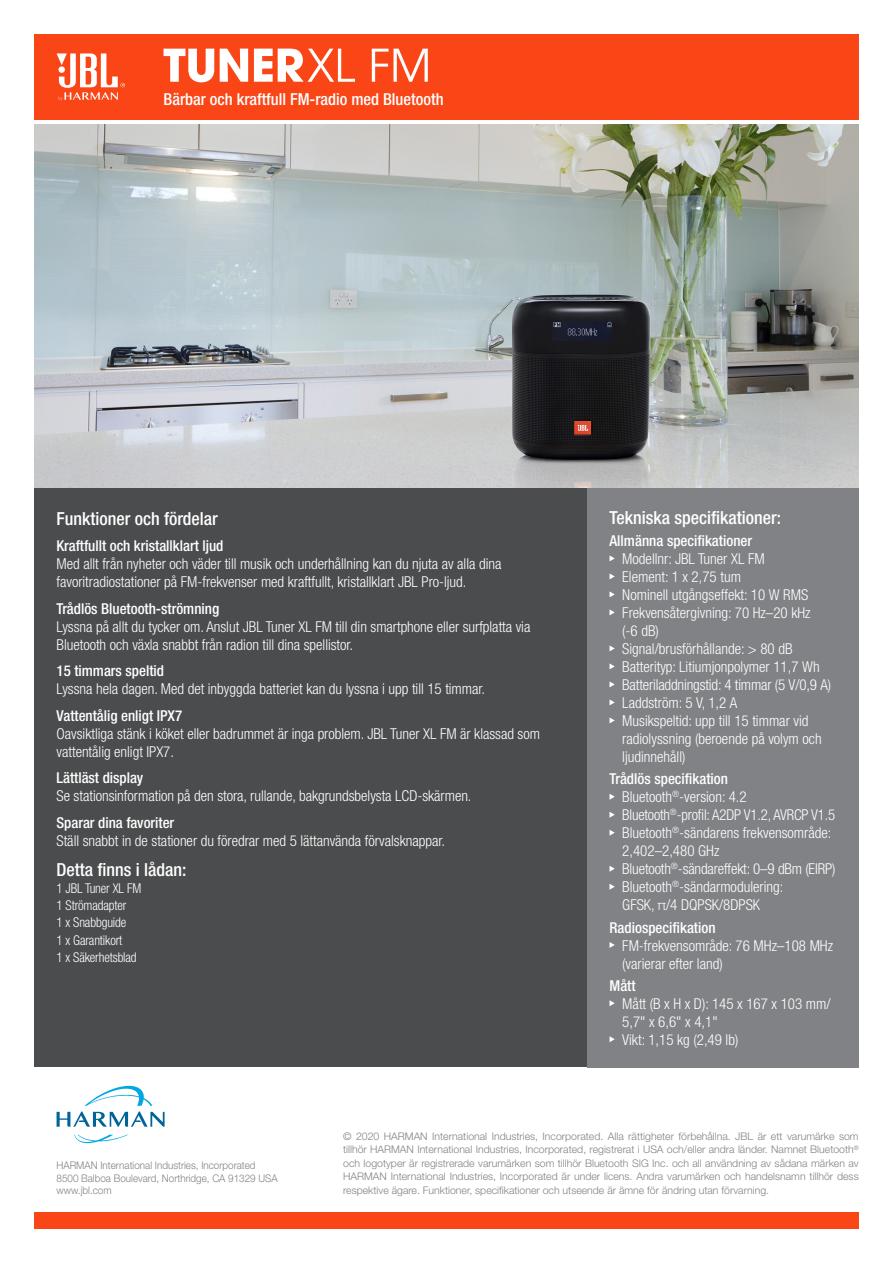
<style>
.page{position:relative;width:893px;height:1263px;background:#fff}
.page>*{position:absolute;margin:0;border:0;box-sizing:border-box;transform-origin:0 0}
.t1{font:500 condensed 18px "Helvetica Neue LT Pro";color:#fff}
.t2{font:500 condensed 16.5px "Helvetica Neue LT Pro";color:#fff}
.t3{font:300 condensed 15px/18px "Helvetica Neue LT Pro";color:#fff}
.t4{font:500 condensed 15px "Helvetica Neue LT Pro";color:#fff}
.t5{font:300 condensed 13.5px "Helvetica Neue LT Pro";letter-spacing:-.01em;color:#fff;scale:.96 1}
.t6{font:300 10.5px/13.5px "Helvetica Neue LT Pro";color:#808285;text-align:justify}
.t7{font:300 10.5px "Helvetica Neue LT Pro";color:#808285;scale:.94 1}
</style>
<div class="page">
<img style="left:34px;top:125px;width:825px;height:363px">
<div style="left:34px;top:1213px;width:825px;height:16px;background:#fa4616"></div>
<svg style="left:74px;top:1135px;width:54px;height:8px"></svg>
<svg style="left:57px;top:1085px;width:108px;height:42px"></svg>
<div style="left:34px;top:34px;width:825px;height:85px;background:#fa4616"></div>
<svg style="left:57px;top:53px;width:68px;height:48px"></svg>
<svg style="left:220px;top:49px;width:28px;height:33px"></svg>
<svg style="left:163px;top:49px;width:51px;height:33px"></svg>
<svg style="left:254px;top:49px;width:101px;height:33px"></svg>
<svg style="left:372px;top:49px;width:56px;height:33px"></svg>
<div style="left:34px;top:488px;width:553px;height:579px;background:#4b4c4d"></div>
<div style="left:587px;top:488px;width:272px;height:579px;background:#808285"></div>
<svg style="left:609px;top:555px;width:6px;height:6px"></svg>
<svg style="left:609px;top:573px;width:6px;height:6px"></svg>
<svg style="left:609px;top:591px;width:6px;height:6px"></svg>
<svg style="left:609px;top:609px;width:6px;height:6px"></svg>
<svg style="left:609px;top:645px;width:6px;height:6px"></svg>
<svg style="left:609px;top:663px;width:6px;height:6px"></svg>
<svg style="left:609px;top:681px;width:6px;height:6px"></svg>
<svg style="left:609px;top:699px;width:6px;height:6px"></svg>
<svg style="left:609px;top:717px;width:6px;height:6px"></svg>
<svg style="left:609px;top:794px;width:6px;height:6px"></svg>
<svg style="left:609px;top:812px;width:6px;height:6px"></svg>
<svg style="left:609px;top:830px;width:6px;height:6px"></svg>
<svg style="left:609px;top:866px;width:6px;height:6px"></svg>
<svg style="left:609px;top:884px;width:6px;height:6px"></svg>
<svg style="left:609px;top:942px;width:6px;height:6px"></svg>
<svg style="left:609px;top:1000px;width:6px;height:6px"></svg>
<svg style="left:609px;top:1036px;width:6px;height:6px"></svg>
<p class="t2" style="left:163px;top:89px;width:282px">Bärbar och kraftfull FM-radio med Bluetooth</p>
<p class="t1" style="left:57px;top:508px;width:163px">Funktioner och fördelar</p>
<p class="t4" style="left:57px;top:537px;width:168px">Kraftfullt och kristallklart ljud</p>
<p class="t3" style="left:57px;top:555px;width:446px">Med allt från nyheter och väder till musik och underhållning kan du njuta av alla dina favoritradiostationer på FM-frekvenser med kraftfullt, kristallklart JBL Pro-ljud.</p>
<p class="t4" style="left:57px;top:600px;width:164px">Trådlös Bluetooth-strömning</p>
<p class="t3" style="left:57px;top:617px;width:475px">Lyssna på allt du tycker om. Anslut JBL Tuner XL FM till din smartphone eller surfplatta via<br>Bluetooth och växla snabbt från radion till dina spellistor.</p>
<p class="t4" style="left:57px;top:662px;width:109px">15 timmars speltid</p>
<p class="t3" style="left:57px;top:680px;width:430px">Lyssna hela dagen. Med det inbyggda batteriet kan du lyssna i upp till 15 timmar.</p>
<p class="t4" style="left:57px;top:707px;width:127px">Vattentålig enligt IPX7</p>
<p class="t3" style="left:57px;top:724px;width:485px">Oavsiktliga stänk i köket eller badrummet är inga problem. JBL Tuner XL FM är klassad som vattentålig enligt IPX7.</p>
<p class="t4" style="left:57px;top:769px;width:88px">Lättläst display</p>
<p class="t3" style="left:57px;top:787px;width:417px">Se stationsinformation på den stora, rullande, bakgrundsbelysta LCD-skärmen.</p>
<p class="t4" style="left:57px;top:814px;width:119px">Sparar dina favoriter</p>
<p class="t3" style="left:57px;top:831px;width:390px">Ställ snabbt in de stationer du föredrar med 5 lättanvända förvalsknappar.</p>
<p class="t1" style="left:57px;top:859px;width:131px">Detta finns i lådan:</p>
<p class="t5" style="left:57px;top:881px;width:90px">1 JBL Tuner XL FM</p>
<p class="t5" style="left:57px;top:898px;width:74px">1 Strömadapter</p>
<p class="t5" style="left:57px;top:915px;width:74px">1 x Snabbguide</p>
<p class="t5" style="left:57px;top:932px;width:70px">1 x Garantikort</p>
<p class="t5" style="left:57px;top:949px;width:85px">1 x Säkerhetsblad</p>
<p class="t1" style="left:609px;top:507px;width:173px">Tekniska specifikationer:</p>
<p class="t4" style="left:609px;top:532px;width:144px">Allmänna specifikationer</p>
<p class="t3" style="left:622px;top:550px;width:144px">Modellnr: JBL Tuner XL FM</p>
<p class="t3" style="left:622px;top:568px;width:120px">Element: 1 x 2,75 tum</p>
<p class="t3" style="left:622px;top:586px;width:187px">Nominell utgångseffekt: 10 W RMS</p>
<p class="t3" style="left:622px;top:604px;width:190px">Frekvensåtergivning: 70 Hz–20 kHz (-6 dB)</p>
<p class="t3" style="left:622px;top:640px;width:172px">Signal/brusförhållande: &gt; 80 dB</p>
<p class="t3" style="left:622px;top:658px;width:199px">Batterityp: Litiumjonpolymer 11,7 Wh</p>
<p class="t3" style="left:622px;top:676px;width:210px">Batteriladdningstid: 4 timmar (5 V/0,9 A)</p>
<p class="t3" style="left:622px;top:694px;width:117px">Laddström: 5 V, 1,2 A</p>
<p class="t3" style="left:622px;top:712px;width:201px">Musikspeltid: upp till 15 timmar vid radiolyssning (beroende på volym och ljudinnehåll)</p>
<p class="t4" style="left:609px;top:770px;width:120px">Trådlös specifi kation</p>
<p class="t3" style="left:622px;top:788px;width:126px">Bluetooth<sup>®</sup>-version: 4.2</p>
<p class="t3" style="left:622px;top:806px;width:214px">Bluetooth<sup>®</sup>-profil: A2DP V1.2, AVRCP V1.5</p>
<p class="t3" style="left:622px;top:824px;width:211px">Bluetooth<sup>®</sup>-sändarens frekvensområde:<br>2,402–2,480 GHz</p>
<p class="t3" style="left:622px;top:860px;width:215px">Bluetooth<sup>®</sup>-sändareffekt: 0–9 dBm (EIRP)</p>
<p class="t3" style="left:622px;top:878px;width:163px">Bluetooth<sup>®</sup>-sändarmodulering:<br>GFSK, π/4 DQPSK/8DPSK</p>
<p class="t4" style="left:609px;top:918px;width:108px">Radiospecifi kation</p>
<p class="t3" style="left:622px;top:936px;width:212px">FM-frekvensområde: 76 MHz–108 MHz (varierar efter land)</p>
<p class="t4" style="left:609px;top:976px;width:28px">Mått</p>
<p class="t3" style="left:622px;top:994px;width:210px">Mått (B x H x D): 145 x 167 x 103 mm/<br>5,7" x 6,6" x 4,1"</p>
<p class="t3" style="left:622px;top:1030px;width:118px">Vikt: 1,15 kg (2,49 lb)</p>
<p class="t7" style="left:57px;top:1159px;width:213px">HARMAN International Industries, Incorporated</p>
<p class="t7" style="left:57px;top:1171px;width:237px">8500 Balboa Boulevard, Northridge, CA 91329 USA</p>
<p class="t7" style="left:57px;top:1184px;width:60px">www.jbl.com</p>
<p class="t6" style="left:343px;top:1129px;width:517px">© 2020 HARMAN International Industries, Incorporated. Alla rättigheter förbehållna. JBL är ett varumärke som tillhör HARMAN International Industries, Incorporated, registrerat i USA och/eller andra länder. Namnet Bluetooth<sup>® </sup>och logotyper är registrerade varumärken som tillhör Bluetooth SIG Inc. och all användning av sådana märken av HARMAN International Industries, Incorporated är under licens. Andra varumärken och handelsnamn tillhör dess respektive ägare. Funktioner, specifikationer och utseende är ämne för ändring utan förvarning.</p>
</div>
